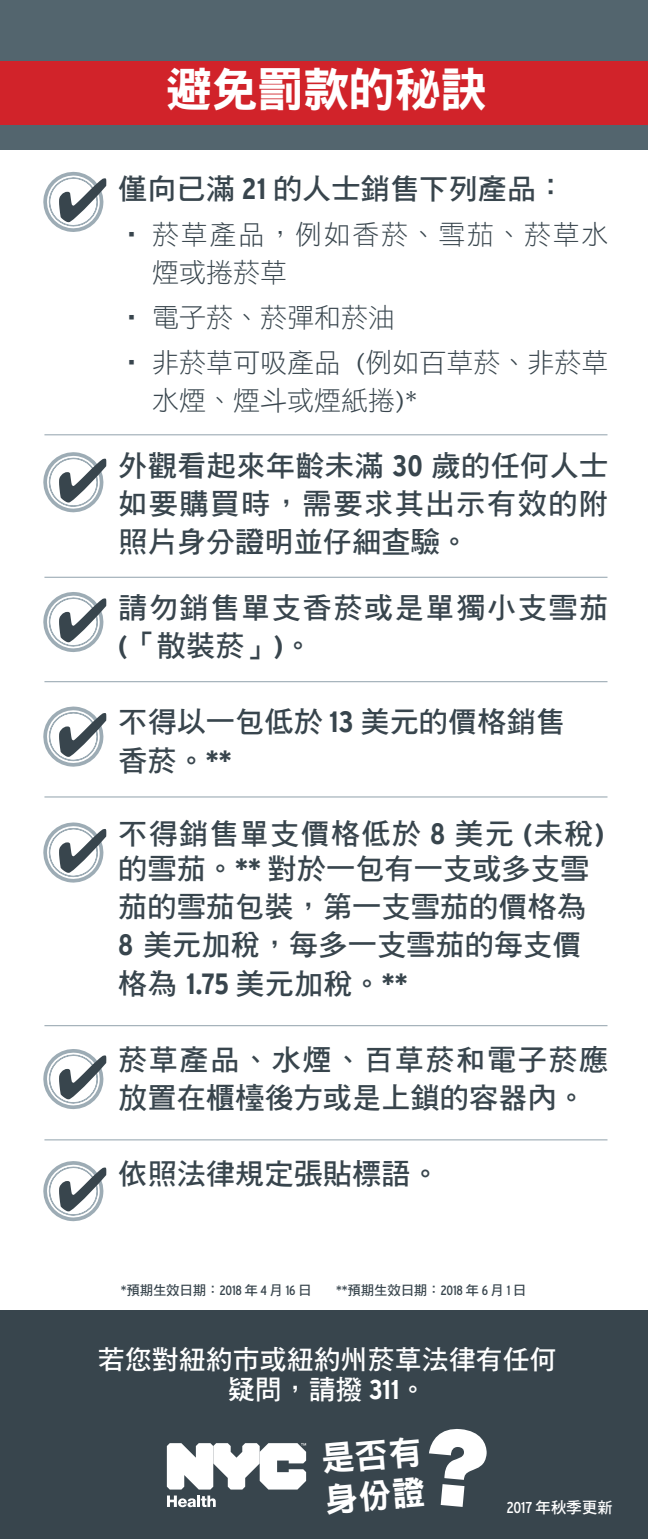
<style>
.page{position:relative;width:648px;height:1539px;background:#fff}
.page>*{position:absolute;margin:0;border:0;box-sizing:border-box;transform-origin:0 0}
.t1{font:47.25px "DF Hei Std W9";letter-spacing:-.03em;color:#fff}
.t2{font:33.75px/40.5px "DF Hei Std W9";color:#fff}
.t3{font:29.25px/38.2px "DF Hei Std W7";color:#38454d}
.t4{font:29.25px/38.2px "DF Hei Std W7";letter-spacing:.05em;color:#38454d}
.t5{font:27px/38.2px "DF Hei Std W3";color:#38454d}
.t6{font:27px/30.4px "DF Hei Std W7";color:#fff;text-align:center}
.t7{font:27px/38.2px "DF Hei Std W3";letter-spacing:.06em;color:#38454d}
.t8{font:15.75px "DF Hei Std W7";letter-spacing:-.015em;color:#fff}
.t9{font:13.5px "DF Hei Std W7";letter-spacing:-.015em;color:#38454d}
.s1{font-family:"Interstate";font-weight:700;font-stretch:condensed}
.s2{font-family:"DF Hei Std W7"}
.s3{font-family:"Interstate";font-weight:300}
.s4{font-family:"Interstate";font-stretch:condensed}
</style>
<div class="page">
<div style="left:0;top:0;width:648px;height:149px;background:#53656e"></div>
<div style="left:0;top:1311px;width:648px;height:228px;background:#38454d"></div>
<div style="left:0;top:61px;width:648px;height:64px;background:#d1232a"></div>
<svg style="left:167px;top:1443px;width:139px;height:47px"></svg>
<svg style="left:167px;top:1496px;width:49px;height:11px"></svg>
<hr style="left:44px;top:434px;width:564px;height:1px;background:#9dacb5">
<hr style="left:44px;top:577px;width:564px;height:1px;background:#9dacb5">
<hr style="left:44px;top:681px;width:564px;height:1px;background:#9dacb5">
<hr style="left:44px;top:796px;width:564px;height:2px;background:#9dacb5">
<hr style="left:44px;top:1025px;width:564px;height:1px;background:#9dacb5">
<hr style="left:44px;top:1139px;width:564px;height:1px;background:#9dacb5">
<svg style="left:429px;top:1429px;width:58px;height:78px"></svg>
<svg style="left:43px;top:172px;width:61px;height:60px"></svg>
<svg style="left:43px;top:452px;width:61px;height:61px"></svg>
<svg style="left:43px;top:592px;width:61px;height:60px"></svg>
<svg style="left:43px;top:706px;width:61px;height:61px"></svg>
<svg style="left:43px;top:822px;width:61px;height:61px"></svg>
<svg style="left:43px;top:1049px;width:61px;height:61px"></svg>
<svg style="left:43px;top:1161px;width:61px;height:61px"></svg>
<p class="t1" style="left:165px;top:63px;width:324px">避免罰款的秘訣</p>
<p class="t3" style="left:118px;top:169px;width:449px">僅向已滿 <span class="s1">21</span> 的人士銷售下列產品：</p>
<p class="t7" style="left:152px;top:215px;width:458px;text-indent:-34px"><span class="s2">•</span> 菸草產品，例如香菸、雪茄、菸草水煙或捲菸草</p>
<p class="t5" style="left:118px;top:298px;width:279px"><span class="s2">•</span> 電子菸、菸彈和菸油</p>
<p class="t5" style="left:152px;top:343px;width:458px;text-indent:-34px"><span class="s2">•</span> 非菸草可吸產品 <span class="s3">(</span>例如百草菸、非菸草水煙、煙斗或煙紙捲<span class="s3">)*</span></p>
<p class="t3" style="left:118px;top:446px;width:492px;text-align:justify">外觀看起來年齡未滿 <span class="s1">30</span> 歲的任何人士如要購買時，需要求其出示有效的附照片身分證明並仔細查驗。</p>
<p class="t4" style="left:118px;top:588px;width:492px">請勿銷售單支香菸或是單獨小支雪茄<span class="s1">(</span>「散裝菸」<span class="s1">)</span>。</p>
<p class="t3" style="left:118px;top:702px;width:449px">不得以一包低於 <span class="s1">13</span> 美元的價格銷售香菸。<span class="s1">**</span></p>
<p class="t3" style="left:118px;top:815px;width:488px;line-height:35.1px">不得銷售單支價格低於 <span class="s1">8</span> 美元 <span class="s1">(</span>未稅<span class="s1">)</span>的雪茄。<span class="s1">**</span> 對於一包有一支或多支雪</p>
<p class="t3" style="left:118px;top:887px;width:469px">茄的雪茄包裝，第一支雪茄的價格為<br><span class="s1">8</span> 美元加稅，每多一支雪茄的每支價格為 <span class="s1">1.75</span> 美元加稅。<span class="s1">**</span></p>
<p class="t3" style="left:118px;top:1039px;width:492px">菸草產品、水煙、百草菸和電子菸應放置在櫃檯後方或是上鎖的容器內。</p>
<p class="t3" style="left:118px;top:1154px;width:323px">依照法律規定張貼標語。</p>
<p class="t9" style="left:121px;top:1283px;width:192px"><span class="s4">*</span>預期生效日期：<span class="s4">2018</span> 年 <span class="s4">4</span> 月 <span class="s4">16</span> 日</p>
<p class="t9" style="left:336px;top:1283px;width:192px"><span class="s4">**</span>預期生效日期：<span class="s4">2018</span> 年 <span class="s4">6</span> 月 <span class="s4">1</span> 日</p>
<p class="t6" style="left:98px;top:1344px;width:461px">若您對紐約市或紐約州菸草法律有任何疑問，請撥 <span class="s1">311</span>。</p>
<p class="t2" style="left:319px;top:1439px;width:103px;rotate:-5deg">是否有身份證</p>
<p class="t8" style="left:507px;top:1499px;width:108px"><span class="s4">2017</span> 年秋季更新</p>
</div>
